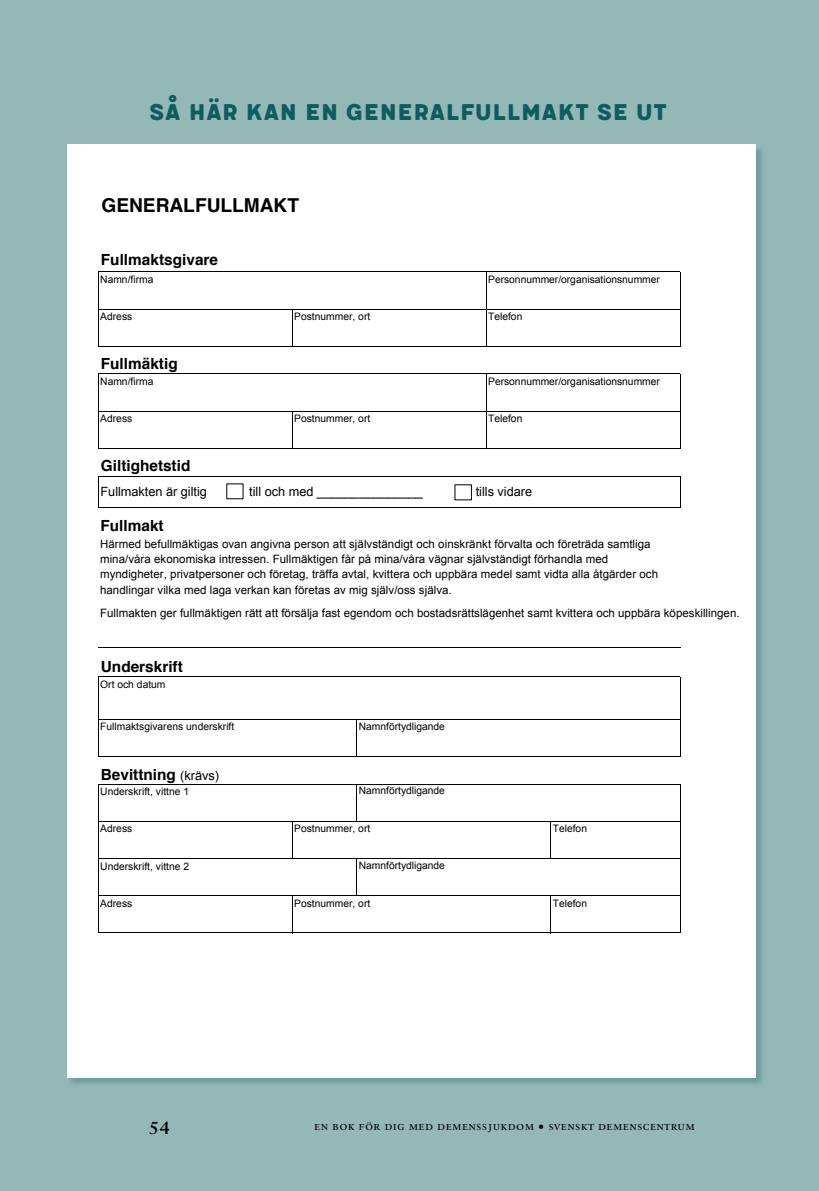
<style>
.page{position:relative;width:819px;height:1191px;background:#94b8b7}
.page>*{position:absolute;margin:0;border:0;box-sizing:border-box;transform-origin:0 0}
.t1{font:28px "Meltow San 300";letter-spacing:-.015em;color:#0c5e5c}
.t2{font:700 19.25px "Helvetica";color:#000}
.t3{font:700 17.5px "Sabon LT Std";color:#000;scale:1.1 1}
.t4{font:700 15.4px "Helvetica";color:#000}
.t5{font:12.78px "Arial";color:#000}
.t6{font:12.25px "Sabon LT Std";letter-spacing:.025em;color:#000}
.t7{font:11.55px/15.4px "Arial";letter-spacing:.005em;color:#000}
.t8{font:10.33px "Arial";color:#000}
.t9{font:10.33px "Arial";color:#000}
.s1{font-family:"Arial";font-weight:400;font-size:12.78px}
</style>
<div class="page">
<div style="left:67px;top:146px;width:698px;height:941px;background:#0c5e5c;opacity:.3"></div>
<div style="left:67px;top:145px;width:688px;height:932px;background:#fff"></div>
<hr style="left:98px;top:272px;width:1px;height:74px;background:#000">
<hr style="left:486px;top:272px;width:1px;height:74px;background:#000">
<hr style="left:680px;top:272px;width:1px;height:74px;background:#000">
<hr style="left:292px;top:309px;width:1px;height:37px;background:#000">
<hr style="left:98px;top:374px;width:1px;height:74px;background:#000">
<hr style="left:680px;top:374px;width:1px;height:74px;background:#000">
<hr style="left:98px;top:476px;width:1px;height:32px;background:#000">
<hr style="left:680px;top:476px;width:1px;height:32px;background:#000">
<hr style="left:98px;top:676px;width:1px;height:80px;background:#000">
<hr style="left:356px;top:719px;width:1px;height:37px;background:#000">
<hr style="left:680px;top:677px;width:1px;height:79px;background:#000">
<hr style="left:292px;top:411px;width:1px;height:37px;background:#000">
<hr style="left:356px;top:784px;width:1px;height:37px;background:#000">
<hr style="left:292px;top:821px;width:1px;height:37px;background:#000">
<hr style="left:550px;top:821px;width:1px;height:37px;background:#000">
<hr style="left:98px;top:784px;width:1px;height:149px;background:#000">
<hr style="left:486px;top:374px;width:1px;height:74px;background:#000">
<hr style="left:680px;top:784px;width:1px;height:149px;background:#000">
<hr style="left:292px;top:896px;width:1px;height:37px;background:#000">
<hr style="left:356px;top:858px;width:1px;height:38px;background:#000">
<hr style="left:550px;top:896px;width:1px;height:37px;background:#000">
<hr style="left:98px;top:272px;width:582px;height:1px;background:#000">
<hr style="left:98px;top:309px;width:582px;height:1px;background:#000">
<hr style="left:98px;top:346px;width:582px;height:1px;background:#000">
<hr style="left:98px;top:374px;width:582px;height:1px;background:#000">
<hr style="left:98px;top:411px;width:582px;height:1px;background:#000">
<hr style="left:98px;top:448px;width:582px;height:1px;background:#000">
<hr style="left:98px;top:476px;width:582px;height:1px;background:#000">
<hr style="left:98px;top:507px;width:582px;height:1px;background:#000">
<hr style="left:98px;top:647px;width:582px;height:1px;background:#000">
<hr style="left:98px;top:676px;width:582px;height:1px;background:#000">
<hr style="left:98px;top:719px;width:582px;height:1px;background:#000">
<hr style="left:98px;top:756px;width:582px;height:1px;background:#000">
<hr style="left:98px;top:784px;width:582px;height:1px;background:#000">
<hr style="left:98px;top:821px;width:582px;height:1px;background:#000">
<hr style="left:98px;top:858px;width:582px;height:1px;background:#000">
<hr style="left:98px;top:895px;width:582px;height:1px;background:#000">
<hr style="left:98px;top:932px;width:582px;height:1px;background:#000">
<h1 class="t1" style="left:149px;top:95px;width:520px">Så här kan en generalfullmakt se ut</h1>
<h2 class="t2" style="left:101px;top:189px;width:199px">GENERALFULLMAKT</h2>
<h3 class="t4" style="left:101px;top:247px;width:119px">Fullmaktsgivare</h3>
<p class="t8" style="left:100px;top:272px;width:55px">Namn/firma</p>
<p class="t8" style="left:100px;top:309px;width:34px">Adress</p>
<p class="t8" style="left:294px;top:309px;width:78px">Postnummer, ort</p>
<h3 class="t4" style="left:101px;top:351px;width:78px">Fullmäktig</h3>
<p class="t8" style="left:100px;top:374px;width:55px">Namn/firma</p>
<p class="t8" style="left:488px;top:272px;width:173px">Personnummer/organisationsnummer</p>
<p class="t8" style="left:488px;top:309px;width:36px">Telefon</p>
<p class="t8" style="left:488px;top:374px;width:173px">Personnummer/organisationsnummer</p>
<p class="t8" style="left:100px;top:411px;width:34px">Adress</p>
<p class="t8" style="left:294px;top:411px;width:78px">Postnummer, ort</p>
<p class="t8" style="left:488px;top:411px;width:36px">Telefon</p>
<h3 class="t4" style="left:101px;top:453px;width:91px">Giltighetstid</h3>
<p class="t5" style="left:100px;top:483px;width:108px">Fullmakten är giltig</p>
<p class="t5" style="left:249px;top:483px;width:175px">till och med _______________</p>
<p class="t5" style="left:476px;top:483px;width:58px">tills vidare</p>
<h3 class="t4" style="left:100px;top:513px;width:65px">Fullmakt</h3>
<p class="t7" style="left:100px;top:536px;width:559px">Härmed befullmäktigas ovan angivna person att självständigt och oinskränkt förvalta och företräda samtliga mina/våra ekonomiska intressen. Fullmäktigen får på mina/våra vägnar självständigt förhandla med myndigheter, privatpersoner och företag, träffa avtal, kvittera och uppbära medel samt vidta alla åtgärder och handlingar vilka med laga verkan kan företas av mig själv/oss själva.</p>
<p class="t7" style="left:100px;top:605px;width:641px">Fullmakten ger fullmäktigen rätt att försälja fast egendom och bostadsrättslägenhet samt kvittera och uppbära köpeskillingen.</p>
<h3 class="t4" style="left:101px;top:654px;width:83px">Underskrift</h3>
<p class="t8" style="left:100px;top:677px;width:67px">Ort och datum</p>
<p class="t8" style="left:100px;top:720px;width:136px">Fullmaktsgivarens underskrift</p>
<p class="t8" style="left:359px;top:720px;width:88px">Namnförtydligande</p>
<h3 class="t4" style="left:101px;top:762px;width:120px">Bevittning <span class="s1">(krävs)</span></h3>
<p class="t8" style="left:100px;top:785px;width:90px">Underskrift, vittne 1</p>
<p class="t9" style="left:359px;top:784px;width:88px">Namnförtydligande</p>
<p class="t8" style="left:100px;top:822px;width:34px">Adress</p>
<p class="t8" style="left:294px;top:822px;width:78px">Postnummer, ort</p>
<p class="t8" style="left:552px;top:822px;width:36px">Telefon</p>
<p class="t8" style="left:100px;top:859px;width:90px">Underskrift, vittne 2</p>
<p class="t9" style="left:359px;top:858px;width:88px">Namnförtydligande</p>
<p class="t8" style="left:100px;top:896px;width:34px">Adress</p>
<p class="t8" style="left:294px;top:896px;width:78px">Postnummer, ort</p>
<p class="t8" style="left:552px;top:896px;width:36px">Telefon</p>
<h3 class="t3" style="left:149px;top:1116px;width:21px">54</h3>
<p class="t6" style="left:314px;top:1118px;width:382px">en bok för dig med demenssjukdom • svenskt demenscentrum</p>
</div>
